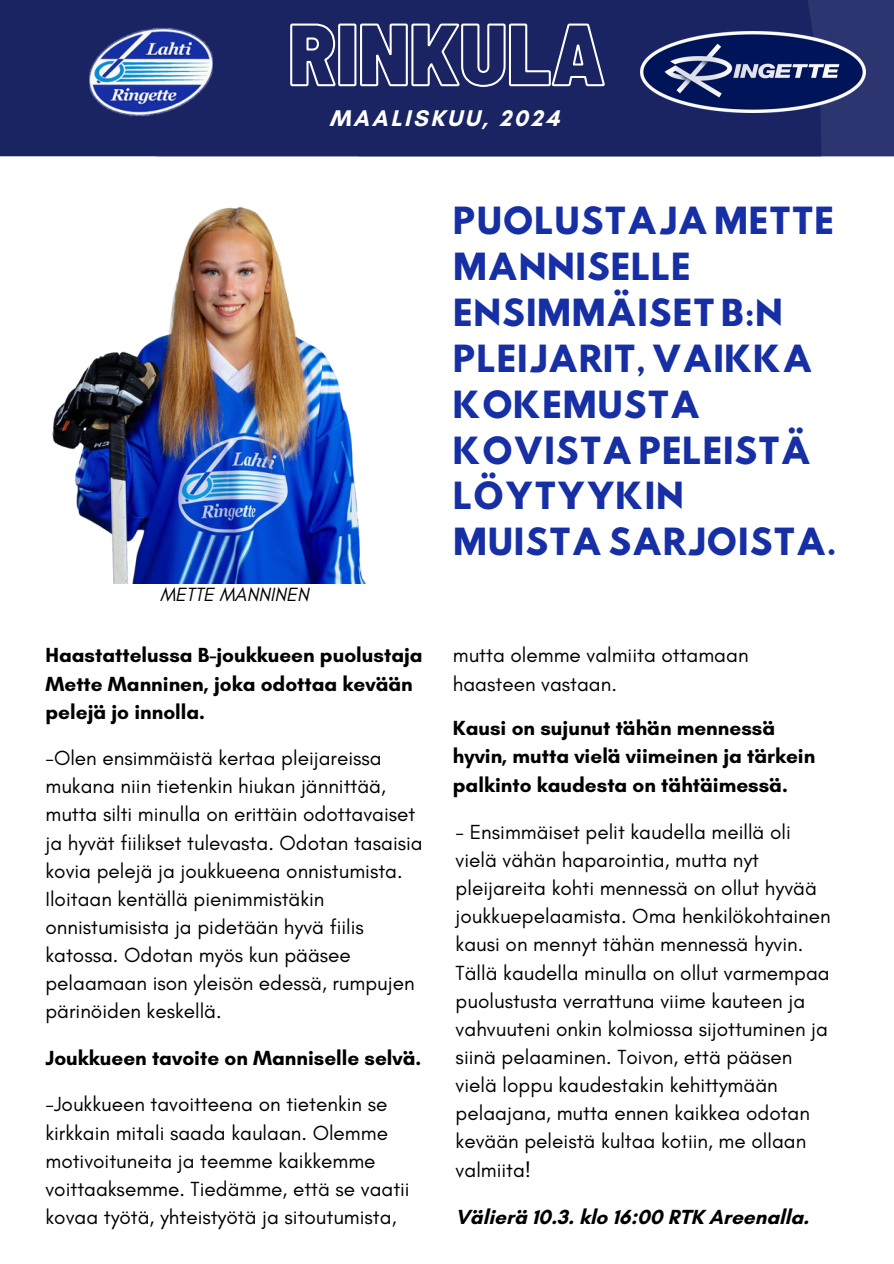
<style>
.page{position:relative;width:894px;height:1264px;background:#fff}
.page>*{position:absolute;margin:0;border:0;box-sizing:border-box;transform-origin:0 0}
.t1{font:33.15px/45.9px "Hussar Bd";color:#172fa4}
.t2{font:700 23.1px "Glacial Indifference";letter-spacing:.115em;color:#fff}
.t3{font:20.85px/28.2px "Glacial Indifference";color:#000}
.t4{font:700 20.85px/28.2px "Glacial Indifference";color:#000}
.t5{font:italic 19.5px "Glacial Indifference";color:#000}
</style>
<div class="page">
<div style="left:0;top:0;width:156px;height:156px;background:#1a2463"></div>
<div style="left:156px;top:0;width:202px;height:156px;background:#1a2463"></div>
<svg style="left:358px;top:0;width:535px;height:156px;background:#1d2765"></svg>
<img style="left:89px;top:10px;width:123px;height:123px">
<img style="left:640px;top:31px;width:225px;height:81px">
<img style="left:52px;top:206px;width:314px;height:377px">
<svg style="left:289px;top:22px;width:316px;height:66px;background:#41497d"></svg>
<p class="t2" style="left:329px;top:104px;width:231px">MAALISKUU, 2024</p>
<p class="t5" style="left:160px;top:582px;width:150px">METTE MANNINEN</p>
<p class="t4" style="left:45px;top:641px;width:378px">Haastattelussa B-joukkueen puolustaja<br>Mette Manninen, joka odottaa kevään pelejä jo innolla.</p>
<p class="t3" style="left:45px;top:743px;width:378px">-Olen ensimmäistä kertaa pleijareissa mukana niin tietenkin hiukan jännittää, mutta silti minulla on erittäin odottavaiset ja hyvät fiilikset tulevasta. Odotan tasaisia kovia pelejä ja joukkueena onnistumista.<br>Iloitaan kentällä pienimmistäkin onnistumisista ja pidetään hyvä fiilis katossa. Odotan myös kun pääsee pelaamaan ison yleisön edessä, rumpujen pärinöiden keskellä.</p>
<p class="t4" style="left:45px;top:1043px;width:377px">Joukkueen tavoite on Manniselle selvä.</p>
<p class="t3" style="left:45px;top:1089px;width:365px">-Joukkueen tavoitteena on tietenkin se kirkkain mitali saada kaulaan. Olemme motivoituneita ja teemme kaikkemme voittaaksemme. Tiedämme, että se vaatii kovaa työtä, yhteistyötä ja sitoutumista,</p>
<h1 class="t1" style="left:452px;top:202px;width:385px">PUOLUSTAJA METTE<br>MANNISELLE<br>ENSIMMÄISET B:N<br>PLEIJARIT, VAIKKA<br>KOKEMUSTA<br>KOVISTA PELEISTÄ<br>LÖYTYYKIN<br>MUISTA SARJOISTA.</h1>
<p class="t3" style="left:452px;top:641px;width:297px">mutta olemme valmiita ottamaan haasteen vastaan.</p>
<p class="t4" style="left:452px;top:714px;width:364px">Kausi on sujunut tähän mennessä hyvin, mutta vielä viimeinen ja tärkein palkinto kaudesta on tähtäimessä.</p>
<p class="t3" style="left:455px;top:817px;width:376px">- Ensimmäiset pelit kaudella meillä oli vielä vähän haparointia, mutta nyt pleijareita kohti mennessä on ollut hyvää joukkuepelaamista. Oma henkilökohtainen kausi on mennyt tähän mennessä hyvin.<br>Tällä kaudella minulla on ollut varmempaa puolustusta verrattuna viime kauteen ja vahvuuteni onkin kolmiossa sijottuminen ja siinä pelaaminen. Toivon, että pääsen vielä loppu kaudestakin kehittymään pelaajana, mutta ennen kaikkea odotan kevään peleistä kultaa kotiin, me ollaan valmiita!</p>
<p class="t4" style="left:455px;top:1202px;width:355px">Välierä 10.3. klo 16:00 RTK Areenalla.</p>
</div>
